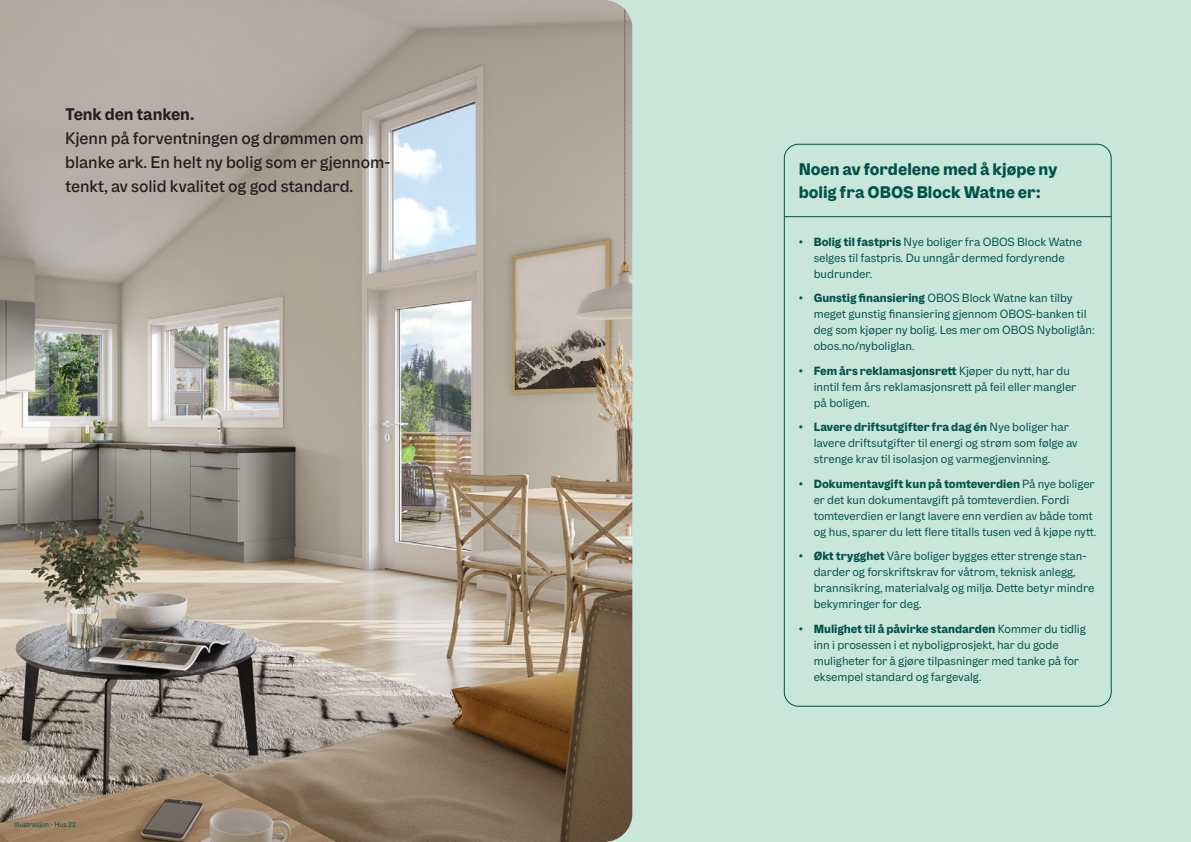
<style>
.page{position:relative;width:1191px;height:842px;background:#c8e6da}
.page>*{position:absolute;margin:0;border:0;box-sizing:border-box;transform-origin:0 0}
.t1{font:500 17px/24px "OBOS Text";color:#231f20}
.t2{font:900 17px/23px "OBOS Text";color:#02524c}
.t3{font:700 17px "OBOS Text";color:#231f20}
.t4{font:12px/16px "OBOS Text";color:#02524c}
.t5{font:7.2px "OBOS Text";color:#02524c}
.s1{font-weight:900}
</style>
<div class="page">
<img style="left:0;top:0;width:632px;height:842px">
<hr style="left:784px;top:216px;width:327px;height:1px;background:#02524c">
<h1 class="t3" style="left:65px;top:103px;width:131px">Tenk den tanken.</h1>
<h1 class="t1" style="left:65px;top:126px;width:325px">Kjenn på forventningen og drømmen om blanke ark. En helt ny bolig som er gjennom&shy;tenkt, av solid kvalitet og god standard.</h1>
<p class="t5" style="left:14px;top:820px;width:63px">Illustrasjon - Hus 22</p>
<h1 class="t2" style="left:798px;top:157px;width:260px">Noen av fordelene med å kjøpe ny bolig fra OBOS Block Watne er:</h1>
<p class="t4" style="left:813px;top:234px;width:270px;text-indent:-15px">• <span class="s1">Bolig til fastpris</span> Nye boliger fra OBOS Block Watne selges til fastpris. Du unngår dermed fordyrende budrunder.</p>
<p class="t4" style="left:813px;top:290px;width:283px;text-indent:-15px">• <span class="s1">Gunstig finansiering</span> OBOS Block Watne kan tilby meget gunstig finansiering gjennom OBOS-banken til deg som kjøper ny bolig. Les mer om OBOS Nyboliglån: obos.no/nyboliglan.</p>
<p class="t4" style="left:813px;top:363px;width:264px;text-indent:-15px">• <span class="s1">Fem års reklamasjonsrett</span> Kjøper du nytt, har du inntil fem års reklamasjonsrett på feil eller mangler på boligen.</p>
<p class="t4" style="left:813px;top:419px;width:265px;text-indent:-15px">• <span class="s1">Lavere driftsutgifter fra dag én</span> Nye boliger har lavere driftsutgifter til energi og strøm som følge av strenge krav til isolasjon og varmegjenvinning.</p>
<p class="t4" style="left:813px;top:476px;width:284px;text-indent:-15px">• <span class="s1">Dokumentavgift kun på tomteverdien</span> På nye boliger er det kun dokumentavgift på tomteverdien. Fordi tomteverdien er langt lavere enn verdien av både tomt og hus, sparer du lett flere titalls tusen ved å kjøpe nytt.</p>
<p class="t4" style="left:813px;top:548px;width:282px;text-indent:-15px">• <span class="s1">Økt trygghet</span> Våre boliger bygges etter strenge stan&shy;darder og forskriftskrav for våtrom, teknisk anlegg, brannsikring, materialvalg og miljø. Dette betyr mindre bekymringer for deg.</p>
<p class="t4" style="left:813px;top:621px;width:274px;text-indent:-15px">• <span class="s1">Mulighet til å påvirke standarden</span> Kommer du tidlig inn i prosessen i et nyboligprosjekt, har du gode muligheter for å gjøre tilpasninger med tanke på for eksempel standard og fargevalg.</p>
</div>
